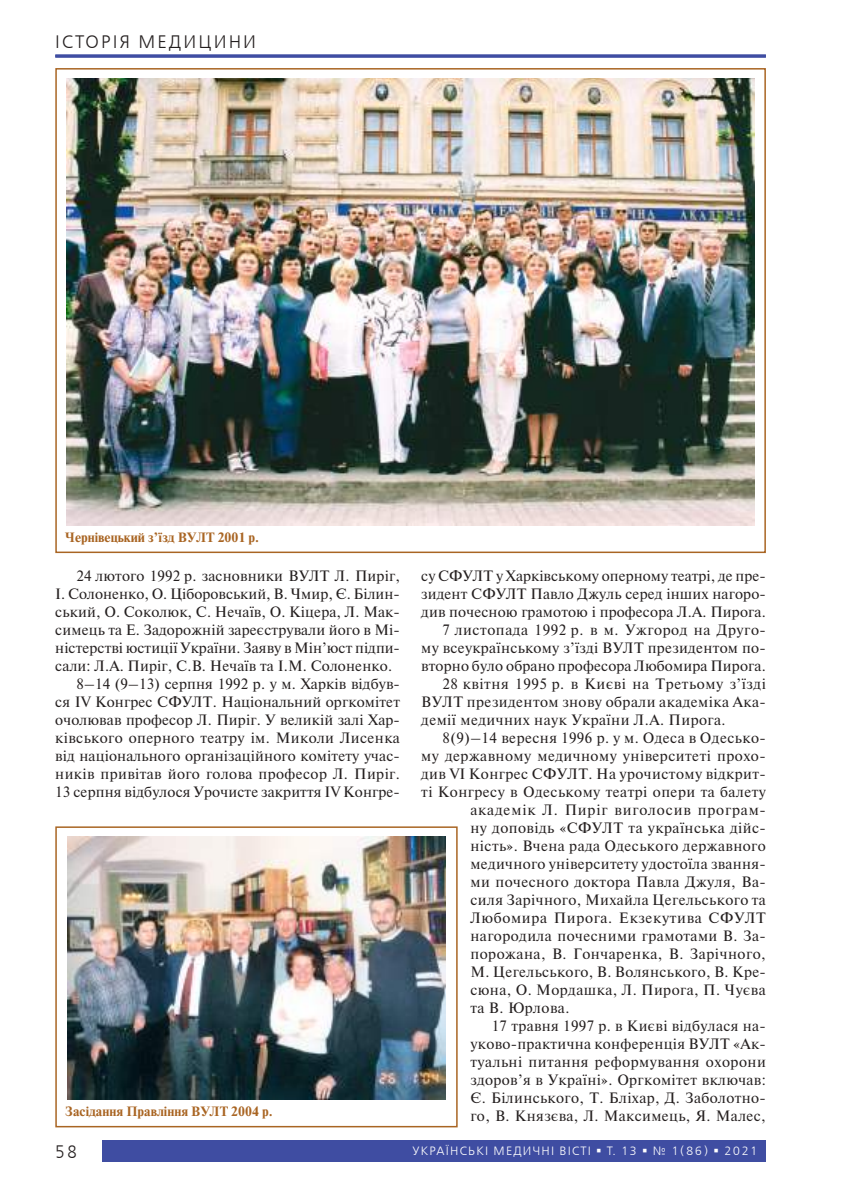
<style>
.page{position:relative;width:851px;height:1204px;background:#fff}
.page>*{position:absolute;margin:0;border:0;box-sizing:border-box;transform-origin:0 0}
.t1{font:18px "Free Set C";letter-spacing:.115em;color:#241f1f}
.t2{font:18px "Free Set C";letter-spacing:.115em;color:#241f1f;scale:.9 1}
.t3{font:15px "Newton";letter-spacing:.025em;color:#241f1f}
.t4{font:15px "Newton";letter-spacing:.005em;color:#241f1f}
.t5{font:15px "Newton";letter-spacing:.055em;color:#241f1f}
.t6{font:15px "Newton";letter-spacing:.045em;color:#241f1f}
.t7{font:700 13.5px "Newton";color:#a96523}
.t8{font:12px "Free Set C";letter-spacing:.1em;color:#fff}
</style>
<div class="page">
<div style="left:102px;top:1140px;width:663px;height:21px;background:#3f4da2"></div>
<img style="left:67px;top:78px;width:687px;height:447px">
<div style="left:55px;top:68px;width:710px;height:485px;border:2px solid #a96523"></div>
<img style="left:68px;top:836px;width:377px;height:263px">
<div style="left:55px;top:826px;width:402px;height:301px;border:2px solid #a96523"></div>
<hr style="left:55px;top:55px;width:710px;height:3px;background:#3f4da2">
<p class="t1" style="left:55px;top:31px;width:202px">ІСТОРІЯ МЕДИЦИНИ</p>
<p class="t1" style="left:55px;top:31px;width:89px">РУБРИКА</p>
<p class="t7" style="left:65px;top:528px;width:195px">Чернівецький з’їзд ВУЛТ 2001 р.</p>
<p class="t3" style="left:77px;top:564px;width:325px">24 лютого 1992 р. засновники ВУЛТ Л. Пиріг,</p>
<p class="t4" style="left:55px;top:582px;width:346px">І. Солоненко, О. Ціборовський, В. Чмир, Є. Білин-</p>
<p class="t3" style="left:55px;top:600px;width:346px">ський, О. Соколюк, С. Нечаїв, О. Кіцера, Л. Мак-</p>
<p class="t3" style="left:55px;top:618px;width:346px">симець та Е. Задорожній зареєстрували його в Мі-</p>
<p class="t4" style="left:55px;top:636px;width:346px">ністерстві юстиції України. Заяву в Мін’юст підпи-</p>
<p class="t3" style="left:55px;top:654px;width:338px">сали: Л.А. Пиріг, С.В. Нечаїв та І.М. Солоненко.</p>
<p class="t3" style="left:77px;top:672px;width:325px">8–14 (9–13) серпня 1992 р. у м. Харків відбув-</p>
<p class="t3" style="left:55px;top:690px;width:346px">ся IV Конгрес СФУЛТ. Національний оргкомітет</p>
<p class="t3" style="left:55px;top:708px;width:346px">очолював професор Л. Пиріг. У великій залі Хар-</p>
<p class="t3" style="left:55px;top:726px;width:346px">ківського оперного театру ім. Миколи Лисенка</p>
<p class="t3" style="left:55px;top:744px;width:346px">від національного організаційного комітету учас-</p>
<p class="t3" style="left:55px;top:762px;width:346px">ників привітав його голова професор Л. Пиріг.</p>
<p class="t3" style="left:55px;top:780px;width:346px">13 серпня відбулося Урочисте закриття ІV Конгре-</p>
<p class="t7" style="left:65px;top:1102px;width:209px">Засідання Правління ВУЛТ 2004 р.</p>
<p class="t4" style="left:421px;top:564px;width:346px">су СФУЛТ у Харківському оперному театрі, де пре-</p>
<p class="t3" style="left:421px;top:582px;width:346px">зидент СФУЛТ Павло Джуль серед інших нагоро-</p>
<p class="t3" style="left:421px;top:600px;width:346px">див почесною грамотою і професора Л.А. Пирога.</p>
<p class="t3" style="left:442px;top:618px;width:325px">7 листопада 1992 р. в м. Ужгород на Друго-</p>
<p class="t3" style="left:421px;top:636px;width:346px">му всеукраїнському з’їзді ВУЛТ президентом по-</p>
<p class="t3" style="left:421px;top:654px;width:346px">вторно було обрано професора Любомира Пирога.</p>
<p class="t3" style="left:442px;top:672px;width:325px">28 квітня 1995 р. в Києві на Третьому з’їзді</p>
<p class="t3" style="left:421px;top:690px;width:346px">ВУЛТ президентом знову обрали академіка Ака-</p>
<p class="t3" style="left:421px;top:708px;width:306px">демії медичних наук України Л.А. Пирога.</p>
<p class="t3" style="left:442px;top:726px;width:325px">8(9)–14 вересня 1996 р. у м. Одеса в Одесько-</p>
<p class="t3" style="left:421px;top:744px;width:346px">му державному медичному університеті прохо-</p>
<p class="t3" style="left:421px;top:762px;width:346px">див VI Конгрес СФУЛТ. На урочистому відкрит-</p>
<p class="t3" style="left:421px;top:780px;width:346px">ті Конгресу в Одеському театрі опери та балету</p>
<p class="t5" style="left:470px;top:798px;width:297px">академік Л. Пиріг виголосив програм-</p>
<p class="t3" style="left:470px;top:816px;width:295px">ну доповідь «СФУЛТ та українська дійс-</p>
<p class="t3" style="left:470px;top:834px;width:297px">ність». Вчена рада Одеського державного</p>
<p class="t3" style="left:470px;top:852px;width:297px">медичного університету удостоїла звання-</p>
<p class="t3" style="left:470px;top:870px;width:297px">ми почесного доктора Павла Джуля, Ва-</p>
<p class="t3" style="left:470px;top:888px;width:297px">силя Зарічного, Михайла Цегельського та</p>
<p class="t6" style="left:470px;top:906px;width:297px">Любомира Пирога. Екзекутива СФУЛТ</p>
<p class="t3" style="left:470px;top:924px;width:297px">нагородила почесними грамотами В. За-</p>
<p class="t3" style="left:470px;top:942px;width:297px">порожана, В. Гончаренка, В. Зарічного,</p>
<p class="t3" style="left:470px;top:960px;width:297px">М. Цегельського, В. Волянського, В. Кре-</p>
<p class="t3" style="left:470px;top:978px;width:297px">сюна, О. Мордашка, Л. Пирога, П. Чуєва</p>
<p class="t3" style="left:470px;top:996px;width:100px">та В. Юрлова.</p>
<p class="t3" style="left:491px;top:1014px;width:275px">17 травня 1997 р. в Києві відбулася на-</p>
<p class="t3" style="left:470px;top:1032px;width:297px">уково-практична конференція ВУЛТ «Ак-</p>
<p class="t3" style="left:470px;top:1050px;width:297px">туальні питання реформування охорони</p>
<p class="t3" style="left:470px;top:1068px;width:297px">здоров’я в Україні». Оргкомітет включав:</p>
<p class="t3" style="left:470px;top:1086px;width:297px">Є. Білинського, Т. Бліхар, Д. Заболотно-</p>
<p class="t3" style="left:470px;top:1104px;width:297px">го, В. Князєва, Л. Максимець, Я. Малес,</p>
<p class="t2" style="left:55px;top:1140px;width:26px">58</p>
<p class="t8" style="left:412px;top:1144px;width:346px">УКРАЇНСЬКІ МЕДИЧНІ ВІСТІ ▪ Т. 13 ▪ № 1(86) ▪ 2021</p>
</div>
